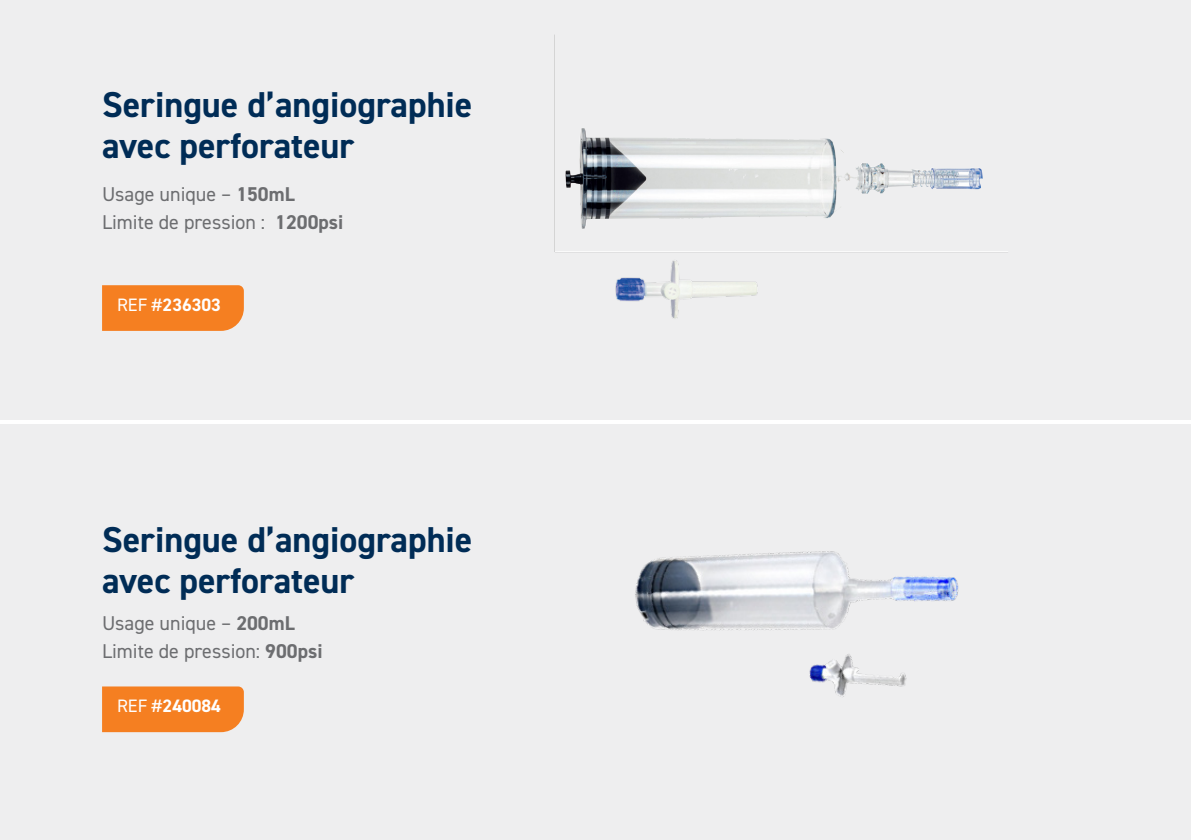
<style>
.page{position:relative;width:1191px;height:840px;background:#fff}
.page>*{position:absolute;margin:0;border:0;box-sizing:border-box;transform-origin:0 0}
.t1{font:700 36px/41px "DIN2014";color:#002c56}
.t2{font:20px "DIN2014";color:#6c6d70}
.t3{font:700 18px "DIN2014";color:#fff}
.s1{font-weight:700}
.s2{font-weight:400}
</style>
<div class="page">
<div style="left:0;top:0;width:1191px;height:420px;background:#eeeeef"></div>
<div style="left:0;top:424px;width:1191px;height:415px;background:#eeeeef"></div>
<svg style="left:102px;top:285px;width:142px;height:46px;background:#f48126"></svg>
<div style="left:102px;top:686px;width:142px;height:45px;background:#f57f21"></div>
<img style="left:554px;top:35px;width:454px;height:218px">
<img style="left:585px;top:240px;width:243px;height:79px">
<img style="left:635px;top:551px;width:324px;height:146px">
<p class="t1" style="left:102px;top:84px;width:372px">Seringue d’angiographie avec perforateur</p>
<p class="t2" style="left:102px;top:182px;width:194px">Usage unique – <span class="s1">150mL</span></p>
<p class="t2" style="left:102px;top:210px;width:243px">Limite de pression : <span class="s1">1200psi</span></p>
<p class="t3" style="left:117px;top:292px;width:105px"><span class="s2">REF #</span>236303</p>
<p class="t1" style="left:102px;top:518px;width:372px">Seringue d’angiographie avec perforateur</p>
<p class="t2" style="left:102px;top:610px;width:194px">Usage unique – <span class="s1">200mL</span></p>
<p class="t2" style="left:102px;top:638px;width:222px">Limite de pression: <span class="s1">900psi</span></p>
<p class="t3" style="left:117px;top:693px;width:105px"><span class="s2">REF #</span>240084</p>
</div>
